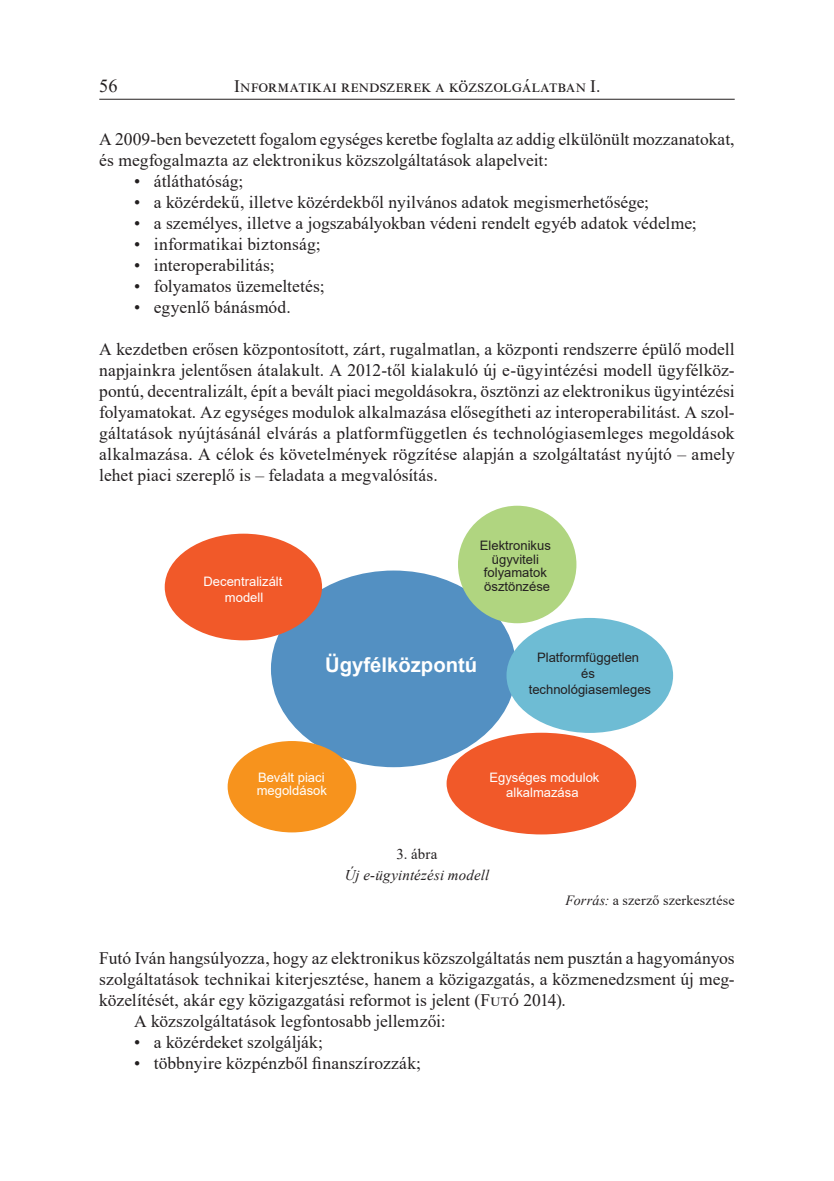
<style>
.page{position:relative;width:834px;height:1181px;background:#fff}
.page>*{position:absolute;margin:0;border:0;box-sizing:border-box;transform-origin:0 0}
.t1{font:700 20.3px "Arial";color:#fff}
.t2{font:18.38px "Times New Roman";color:#231f20}
._3_1_1__Első_bekezdé{font:17.5px/21px "Times New Roman";letter-spacing:.005em;color:#231f20;text-align:justify}
._3_1_1__Első_bekezdé-2{font:17.5px "Times New Roman";letter-spacing:.1em;color:#231f20}
._3_Szövegtörzs{font:17.5px "Times New Roman";color:#231f20}
.Képaláírás{font:italic 14.88px "Times New Roman";letter-spacing:.01em;color:#231f20}
.ábranév{font:14.88px "Times New Roman";color:#231f20}
.ábra_forrás{font:14px "Times New Roman";letter-spacing:.015em;color:#231f20}
.t3{font:12.95px/13.5px "Arial";color:#231f20;text-align:center}
.t4{font:12.95px/17px "Arial";color:#fff;text-align:center}
.s1{font-style:italic}
</style>
<div class="page">
<hr style="left:99px;top:99px;width:635px;height:1px;background:#231f20">
<div style="left:271px;top:570px;width:245px;height:197px;background:#5390c2;border-radius:50%"></div>
<div style="left:165px;top:534px;width:157px;height:106px;background:#f15929;border-radius:50%"></div>
<div style="left:458px;top:506px;width:118px;height:117px;background:#b0d580;border-radius:50%"></div>
<div style="left:506px;top:618px;width:167px;height:115px;background:#6ebcd4;border-radius:50%"></div>
<div style="left:446px;top:733px;width:190px;height:101px;background:#f15929;border-radius:50%"></div>
<div style="left:227px;top:741px;width:129px;height:91px;background:#f7931d;border-radius:50%"></div>
<p class="t2" style="left:99px;top:73px;width:20px">56</p>
<p class="_3_1_1__Első_bekezdé-2" style="left:234px;top:73px;width:368px">Informatikai rendszerek a közszolgálatban I.</p>
<p class="_3_1_1__Első_bekezdé" style="left:99px;top:128px;width:636px">A 2009-ben bevezetett fogalom egységes keretbe foglalta az addig elkülönült mozzanatokat, és megfogalmazta az elektronikus közszolgáltatások alapelveit:</p>
<p class="_3_1_1__Első_bekezdé" style="left:134px;top:170px;width:111px">• átláthatóság;</p>
<p class="_3_1_1__Első_bekezdé" style="left:134px;top:191px;width:516px">• a közérdekű, illetve közérdekből nyilvános adatok megismerhetősége;</p>
<p class="_3_1_1__Első_bekezdé" style="left:134px;top:212px;width:564px">• a személyes, illetve a jogszabályokban védeni rendelt egyéb adatok védelme;</p>
<p class="_3_1_1__Első_bekezdé" style="left:134px;top:233px;width:188px">• informatikai biztonság;</p>
<p class="_3_1_1__Első_bekezdé" style="left:134px;top:254px;width:142px">• interoperabilitás;</p>
<p class="_3_1_1__Első_bekezdé" style="left:134px;top:275px;width:192px">• folyamatos üzemeltetés;</p>
<p class="_3_1_1__Első_bekezdé" style="left:134px;top:296px;width:158px">• egyenlő bánásmód.</p>
<p class="_3_1_1__Első_bekezdé" style="left:99px;top:338px;width:637px">A kezdetben erősen központosított, zárt, rugalmatlan, a központi rendszerre épülő modell napjainkra jelentősen átalakult. A 2012-től kialakuló új e-ügyintézési modell ügyfélköz&shy;pontú, decentralizált, épít a bevált piaci megoldásokra, ösztönzi az elektronikus ügyintézési folyamatokat. Az egységes modulok alkalmazása elősegítheti az interoperabilitást. A szol&shy;gáltatások nyújtásánál elvárás a platformfüggetlen és technológiasemleges megoldások alkalmazása. A célok és követelmények rögzítése alapján a szolgáltatást nyújtó – amely lehet piaci szereplő is – feladata a megvalósítás.</p>
<p class="t4" style="left:203px;top:572px;width:80px">Decentralizált modell</p>
<p class="t3" style="left:480px;top:539px;width:72px">Elektronikus ügyviteli folyamatok ösztönzése</p>
<p class="t1" style="left:325px;top:651px;width:153px">Ügyfélközpontú</p>
<p class="t3" style="left:528px;top:650px;width:124px;line-height:15.8px">Platformfüggetlen<br>és technológiasemleges</p>
<p class="t4" style="left:257px;top:770px;width:72px;line-height:13.5px;text-align:left">Bevált piaci megoldások</p>
<p class="t4" style="left:489px;top:769px;width:111px;line-height:15px">Egységes modulok alkalmazása</p>
<p class="ábranév" style="left:396px;top:844px;width:42px">3. ábra</p>
<p class="Képaláírás" style="left:345px;top:865px;width:146px">Új e-ügyintézési modell</p>
<p class="ábra_forrás" style="left:565px;top:890px;width:171px"><span class="s1">Forrás:</span> a szerző szerkesztése</p>
<p class="_3_1_1__Első_bekezdé" style="left:99px;top:947px;width:636px">Futó Iván hangsúlyozza, hogy az elektronikus közszolgáltatás nem pusztán a hagyományos szolgáltatások technikai kiterjesztése, hanem a közigazgatás, a közmenedzsment új meg&shy;közelítését, akár egy közigazgatási reformot is jelent (Futó 2014).</p>
<p class="_3_Szövegtörzs" style="left:134px;top:1009px;width:313px">A közszolgáltatások legfontosabb jellemzői:</p>
<p class="_3_1_1__Első_bekezdé" style="left:134px;top:1031px;width:190px">• a közérdeket szolgálják;</p>
<p class="_3_1_1__Első_bekezdé" style="left:134px;top:1052px;width:288px">• többnyire közpénzből finanszírozzák;</p>
</div>
